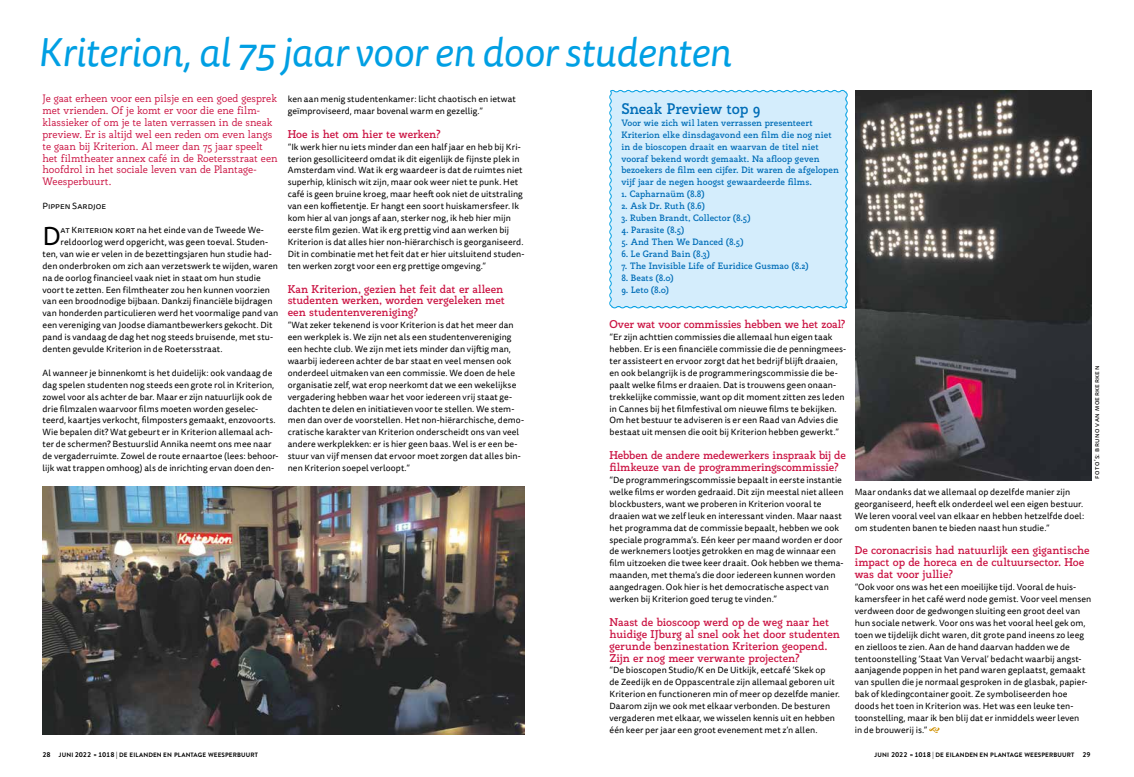
<style>
.page{position:relative;width:1134px;height:777px;background:#fff}
.page>*{position:absolute;margin:0;border:0;box-sizing:border-box;transform-origin:0 0}
.t1{font:italic 40px "Tisa Sans Pro";letter-spacing:-.01em;color:#009fe3}
.t2{font:26px "Tisa Sans Pro";color:#000}
.t3{font:700 15px "Rogliano";letter-spacing:-.02em;color:#006db7}
.t4{font:700 11px/11.9px "Rogliano";letter-spacing:-.015em;color:#cb1544}
.t5{font:10.5px/11.9px "Rogliano";color:#cb1544}
.t6{font:700 9px/11.9px "Rogliano";color:#006db7}
.t7{font:8.9px/11.9px "Tisa Sans Pro";letter-spacing:.005em;color:#000}
.t8{font:7px "Tisa Sans Pro";letter-spacing:.07em;color:#000}
.t9{font:700 6.3px "Brandon Grotesque";letter-spacing:.02em;color:#000}
.s1{font-size:7px}
.s2{font-size:6px}
</style>
<div class="page">
<div style="left:609px;top:89px;width:239px;height:220px;background:#d4edfc"></div>
<img style="left:43px;top:486px;width:481px;height:248px">
<img style="left:856px;top:90px;width:235px;height:390px">
<svg style="left:929px;top:727px;width:10px;height:6px"></svg>
<h1 class="t1" style="left:38px;top:26px;width:695px">Kriterion, al 75 jaar voor en door studenten</h1>
<p class="t5" style="left:43px;top:92px;width:237px">Je gaat erheen voor een pilsje en een goed gesprek met vrienden. Of je komt er voor die ene film&shy;klassieker of om je te laten verrassen in de sneak preview. Er is altijd wel een reden om even langs te gaan bij Kriterion. Al meer dan 75 jaar speelt het filmtheater annex café in de Roetersstraat een hoofdrol in het sociale leven van de Plantage-Weesperbuurt.</p>
<p class="t7" style="left:43px;top:200px;width:65px">Pippen Sardjoe</p>
<h2 class="t2" style="left:43px;top:218px;width:20px">D</h2>
<p class="t7" style="left:61px;top:224px;width:205px">at Kriterion kort na het einde van de Tweede We-</p>
<p class="t7" style="left:61px;top:236px;width:209px">reldoorlog werd opgericht, was geen toeval. Studen-</p>
<p class="t7" style="left:43px;top:248px;width:231px">ten, van wie er velen in de bezettingsjaren hun studie had-</p>
<p class="t7" style="left:43px;top:260px;width:237px">den onderbroken om zich aan verzetswerk te wijden, waren</p>
<p class="t7" style="left:43px;top:272px;width:220px">na de oorlog financieel vaak niet in staat om hun studie</p>
<p class="t7" style="left:43px;top:284px;width:229px">voort te zetten. Een filmtheater zou hen kunnen voorzien</p>
<p class="t7" style="left:43px;top:296px;width:231px">van een broodnodige bijbaan. Dankzij financiële bijdragen</p>
<p class="t7" style="left:43px;top:307px;width:237px">van honderden particulieren werd het voormalige pand van</p>
<p class="t7" style="left:43px;top:319px;width:231px">een vereniging van Joodse diamantbewerkers gekocht. Dit</p>
<p class="t7" style="left:43px;top:331px;width:232px">pand is vandaag de dag het nog steeds bruisende, met stu-</p>
<p class="t7" style="left:43px;top:343px;width:182px">denten gevulde Kriterion in de Roetersstraat.</p>
<p class="t7" style="left:43px;top:367px;width:238px">Al wanneer je binnenkomt is het duidelijk: ook vandaag de dag spelen studenten nog steeds een grote rol in Kriterion, zowel voor als achter de bar. Maar er zijn natuurlijk ook de drie filmzalen waarvoor films moeten worden geselec&shy;teerd, kaartjes verkocht, filmposters gemaakt, enzovoorts.<br>Wie bepalen dit? Wat gebeurt er in Kriterion allemaal ach&shy;ter de schermen? Bestuurslid Annika neemt ons mee naar de vergaderruimte. Zowel de route ernaartoe (lees: behoor&shy;lijk wat trappen omhoog) als de inrichting ervan doen den-</p>
<p class="t7" style="left:288px;top:93px;width:229px">ken aan menig studentenkamer: licht chaotisch en ietwat geïmproviseerd, maar bovenal warm en gezellig.”</p>
<p class="t4" style="left:288px;top:128px;width:155px">Hoe is het om hier te werken?</p>
<p class="t7" style="left:288px;top:141px;width:238px">“Ik werk hier nu iets minder dan een half jaar en heb bij Kri&shy;terion gesolliciteerd omdat ik dit eigenlijk de fijnste plek in Amsterdam vind. Wat ik erg waardeer is dat de ruimtes niet superhip, klinisch wit zijn, maar ook weer niet te punk. Het café is geen bruine kroeg, maar heeft ook niet de uitstraling van een koffietentje. Er hangt een soort huiskamersfeer. Ik kom hier al van jongs af aan, sterker nog, ik heb hier mijn eerste film gezien. Wat ik erg prettig vind aan werken bij Kriterion is dat alles hier non-hiërarchisch is georganiseerd.<br>Dit in combinatie met het feit dat er hier uitsluitend studen&shy;ten werken zorgt voor een erg prettige omgeving.”</p>
<p class="t4" style="left:288px;top:282px;width:219px">Kan Kriterion, gezien het feit dat er alleen studenten werken, worden vergeleken met een studentenvereniging?</p>
<p class="t7" style="left:288px;top:319px;width:238px">“Wat zeker tekenend is voor Kriterion is dat het meer dan een werkplek is. We zijn net als een studentenvereniging een hechte club. We zijn met iets minder dan vijftig man, waarbij iedereen achter de bar staat en veel mensen ook onderdeel uitmaken van een commissie. We doen de hele organisatie zelf, wat erop neerkomt dat we een wekelijkse vergadering hebben waar het voor iedereen vrij staat ge&shy;dachten te delen en initiatieven voor te stellen. We stem&shy;men dan over de voorstellen. Het non-hiërarchische, demo&shy;cratische karakter van Kriterion onderscheidt ons van veel andere werkplekken: er is hier geen baas. Wel is er een be&shy;stuur van vijf mensen dat ervoor moet zorgen dat alles bin&shy;nen Kriterion soepel verloopt.”</p>
<p class="t4" style="left:609px;top:318px;width:238px">Over wat voor commissies hebben we het zoal?</p>
<h3 class="t3" style="left:621px;top:99px;width:141px">Sneak Preview top 9</h3>
<p class="t6" style="left:621px;top:117px;width:219px">Voor wie zich wil laten verrassen presenteert Kriterion elke dinsdagavond een film die nog niet in de bioscopen draait en waarvan de titel niet vooraf bekend wordt gemaakt. Na afloop geven bezoekers de film een cijfer. Dit waren de afgelopen vijf jaar de negen hoogst gewaardeerde films.</p>
<p class="t6" style="left:621px;top:188px;width:85px">1. Capharnaüm (8.8)</p>
<p class="t6" style="left:621px;top:200px;width:85px">2. Ask Dr. Ruth (8.6)</p>
<p class="t6" style="left:621px;top:212px;width:131px">3. Ruben Brandt, Collector (8.5)</p>
<p class="t6" style="left:621px;top:224px;width:64px">4. Parasite (8.5)</p>
<p class="t6" style="left:621px;top:236px;width:124px">5. And Then We Danced (8.5)</p>
<p class="t6" style="left:621px;top:247px;width:90px">6. Le Grand Bain (8.3)</p>
<p class="t6" style="left:621px;top:259px;width:188px">7. The Invisible Life of Euridice Gusmao (8.2)</p>
<p class="t6" style="left:621px;top:271px;width:54px">8. Beats (8.0)</p>
<p class="t6" style="left:621px;top:283px;width:49px">9. Leto (8.0)</p>
<p class="t7" style="left:609px;top:331px;width:238px">“Er zijn achttien commissies die allemaal hun eigen taak hebben. Er is een financiële commissie die de penningmees&shy;ter assisteert en ervoor zorgt dat het bedrijf blijft draaien, en ook belangrijk is de programmeringscommissie die be&shy;paalt welke films er draaien. Dat is trouwens geen onaan&shy;trekkelijke commissie, want op dit moment zitten zes leden in Cannes bij het filmfestival om nieuwe films te bekijken.<br>Om het bestuur te adviseren is er een Raad van Advies die bestaat uit mensen die ooit bij Kriterion hebben gewerkt.”</p>
<p class="t4" style="left:609px;top:449px;width:238px">Hebben de andere medewerkers inspraak bij de filmkeuze van de programmeringscommissie?</p>
<p class="t7" style="left:609px;top:474px;width:236px">“De programmeringscommissie bepaalt in eerste instantie welke films er worden gedraaid. Dit zijn meestal niet alleen blockbusters, want we proberen in Kriterion vooral te draaien wat we zelf leuk en interessant vinden. Maar naast het programma dat de commissie bepaalt, hebben we ook speciale programma’s. Eén keer per maand worden er door de werknemers lootjes getrokken en mag de winnaar een film uitzoeken die twee keer draait. Ook hebben we thema&shy;maanden, met thema’s die door iedereen kunnen worden aangedragen. Ook hier is het democratische aspect van werken bij Kriterion goed terug te vinden.”</p>
<p class="t4" style="left:609px;top:616px;width:232px">Naast de bioscoop werd op de weg naar het huidige IJburg al snel ook het door studenten gerunde benzinestation Kriterion geopend.<br>Zijn er nog meer verwante projecten?</p>
<p class="t7" style="left:609px;top:664px;width:232px">“De bioscopen Studio/K en De Uitkijk, eetcafé ‘Skek op<br>de Zeedijk en de Oppascentrale zijn allemaal geboren uit Kriterion en functioneren min of meer op dezelfde manier.<br>Daarom zijn we ook met elkaar verbonden. De besturen vergaderen met elkaar, we wisselen kennis uit en hebben één keer per jaar een groot evenement met z’n allen.</p>
<p class="t8" style="left:1092px;top:479px;width:114px;rotate:-90deg">foto’s: bruno van moerkerken</p>
<p class="t7" style="left:855px;top:486px;width:231px">Maar ondanks dat we allemaal op dezelfde manier zijn georganiseerd, heeft elk onderdeel wel een eigen bestuur.<br>We leren vooral veel van elkaar en hebben hetzelfde doel: om studenten banen te bieden naast hun studie.”</p>
<p class="t4" style="left:855px;top:544px;width:236px">De coronacrisis had natuurlijk een gigantische impact op de horeca en de cultuursector. Hoe was dat voor jullie?</p>
<p class="t7" style="left:855px;top:581px;width:238px">“Ook voor ons was het een moeilijke tijd. Vooral de huis&shy;kamersfeer in het café werd node gemist. Voor veel mensen verdween door de gedwongen sluiting een groot deel van hun sociale netwerk. Voor ons was het vooral heel gek om, toen we tijdelijk dicht waren, dit grote pand ineens zo leeg en zielloos te zien. Aan de hand daarvan hadden we de tentoonstelling ‘Staat Van Verval’ bedacht waarbij angst&shy;aanjagende poppen in het pand waren geplaatst, gemaakt van spullen die je normaal gesproken in de glasbak, papier&shy;bak of kledingcontainer gooit. Ze symboliseerden hoe doods het toen in Kriterion was. Het was een leuke ten&shy;toonstelling, maar ik ben blij dat er inmiddels weer leven<br>in de brouwerij is.”</p>
<p class="t9" style="left:43px;top:750px;width:217px"><span class="s1">28</span> JUNI <span class="s1">2022</span> <span class="s2">»</span> <span class="s1">1018 |</span> DE EILANDEN EN PLANTAGE WEESPERBUURT</p>
<p class="t9" style="left:874px;top:750px;width:218px">JUNI <span class="s1">2022</span> <span class="s2">»</span> <span class="s1">1018 |</span> DE EILANDEN EN PLANTAGE WEESPERBUURT <span class="s1">29</span></p>
</div>
